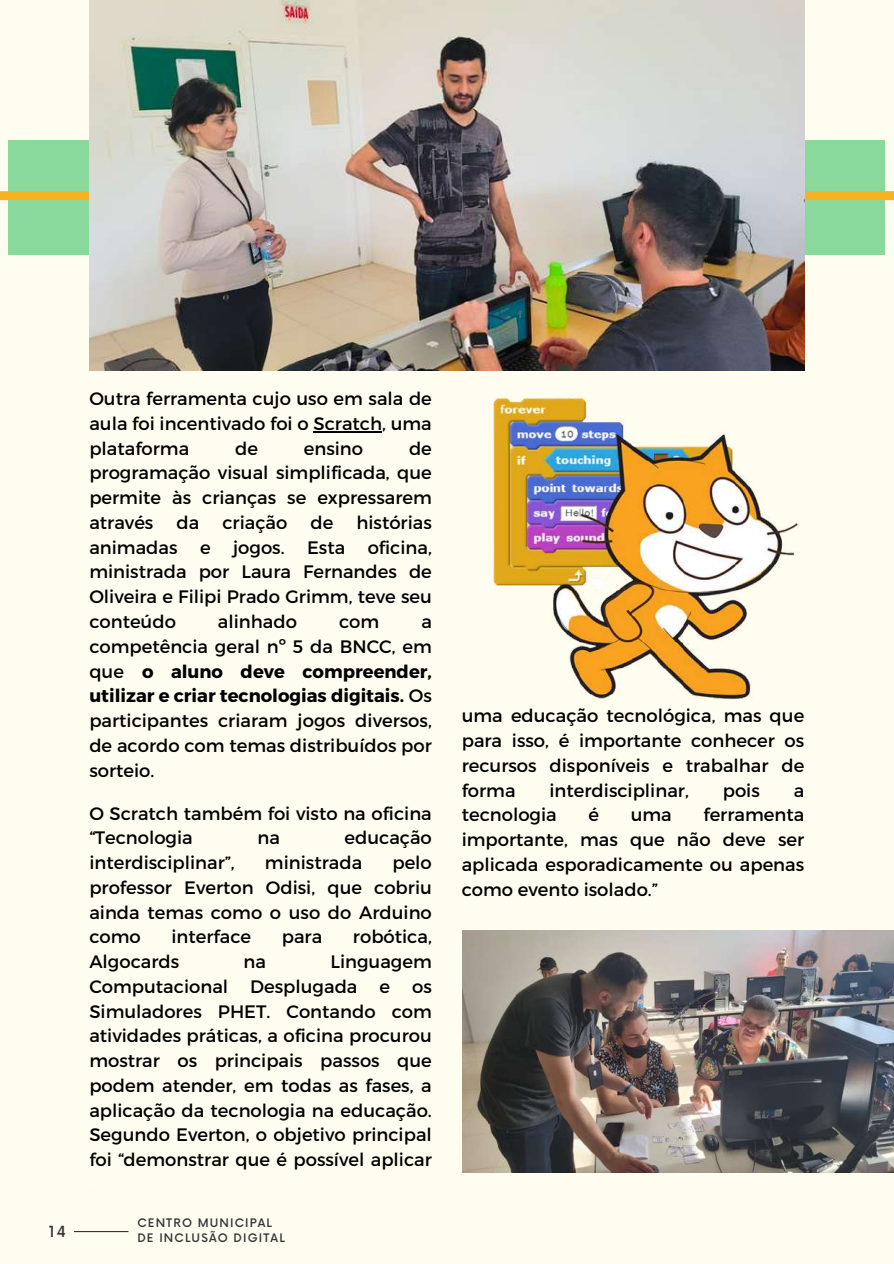
<style>
.page{position:relative;width:894px;height:1264px;background:#fff}
.page>*{position:absolute;margin:0;border:0;box-sizing:border-box;transform-origin:0 0}
.t1{font:18px/24.8px "Montserrat";color:#000;text-align:justify}
.t2{font:500 15px "Now";color:#363535}
.t3{font:500 11.4px/15.3px "Now";letter-spacing:.1em;color:#363535}
.s1{font-weight:700}
</style>
<div class="page">
<div style="left:0;top:0;width:893px;height:1263px;background:#fefdef"></div>
<div style="left:9px;top:141px;width:875px;height:114px;background:#89d99d"></div>
<div style="left:0;top:191px;width:893px;height:9px;background:#f4b324"></div>
<img style="left:89px;top:0;width:715px;height:370px">
<img style="left:493px;top:398px;width:306px;height:302px">
<img style="left:462px;top:930px;width:431px;height:242px">
<hr style="left:313px;top:431px;width:69px;height:1px;background:#000">
<hr style="left:74px;top:1230px;width:54px;height:2px;background:#363535">
<p class="t1" style="left:89px;top:385px;width:344px">Outra ferramenta cujo uso em sala de aula foi incentivado foi o Scratch, uma plataforma</p>
<p class="t1" style="left:235px;top:435px;width:24px">de</p>
<p class="t1" style="left:304px;top:435px;width:61px">ensino</p>
<p class="t1" style="left:89px;top:435px;width:344px;text-indent:319px">de programação visual simplificada, que permite às crianças se expressarem através</p>
<p class="t1" style="left:176px;top:509px;width:24px">da</p>
<p class="t1" style="left:222px;top:509px;width:66px">criação</p>
<p class="t1" style="left:310px;top:509px;width:24px">de</p>
<p class="t1" style="left:89px;top:509px;width:344px;text-indent:267px">histórias animadas e jogos. Esta oficina, ministrada por Laura Fernandes de Oliveira e Filipi Prado Grimm, teve seu conteúdo</p>
<p class="t1" style="left:218px;top:608px;width:81px">alinhado</p>
<p class="t1" style="left:339px;top:608px;width:42px">com</p>
<p class="t1" style="left:89px;top:608px;width:344px;text-indent:332px">a competência geral nº 5 da BNCC, em que <span class="s1">o aluno deve compreender, utilizar e criar tecnologias digitais.</span> Os participantes criaram jogos diversos, de acordo com temas distribuídos por sorteio.</p>
<p class="t1" style="left:89px;top:799px;width:344px">O Scratch também foi visto na oficina “Tecnologia</p>
<p class="t1" style="left:257px;top:824px;width:24px">na</p>
<p class="t1" style="left:344px;top:824px;width:89px">educação</p>
<p class="t1" style="left:89px;top:849px;width:147px">interdisciplinar”,</p>
<p class="t1" style="left:265px;top:849px;width:99px">ministrada</p>
<p class="t1" style="left:89px;top:849px;width:344px;text-indent:303px">pelo professor Everton Odisi, que cobriu ainda temas como o uso do Arduino como</p>
<p class="t1" style="left:171px;top:923px;width:81px">interface</p>
<p class="t1" style="left:282px;top:923px;width:42px">para</p>
<p class="t1" style="left:353px;top:923px;width:80px">robótica,</p>
<p class="t1" style="left:89px;top:948px;width:91px">Algocards</p>
<p class="t1" style="left:243px;top:948px;width:24px">na</p>
<p class="t1" style="left:89px;top:948px;width:344px;text-indent:241px">Linguagem Computacional Desplugada e os Simuladores PHET. Contando com atividades práticas, a oficina procurou mostrar os principais passos que podem atender, em todas as fases, a aplicação da tecnologia na educação.<br>Segundo Everton, o objetivo principal foi “demonstrar que é possível aplicar</p>
<p class="t2" style="left:49px;top:1223px;width:18px">14</p>
<p class="t3" style="left:137px;top:1215px;width:149px">CENTRO MUNICIPAL<br>DE INCLUSÃO DIGITAL</p>
<p class="t1" style="left:461px;top:702px;width:344px">uma educação tecnológica, mas que para isso, é importante conhecer os recursos disponíveis e trabalhar de forma</p>
<p class="t1" style="left:549px;top:777px;width:141px">interdisciplinar,</p>
<p class="t1" style="left:722px;top:777px;width:39px">pois</p>
<p class="t1" style="left:793px;top:777px;width:12px">a</p>
<p class="t1" style="left:461px;top:801px;width:96px">tecnologia</p>
<p class="t1" style="left:588px;top:801px;width:12px">é</p>
<p class="t1" style="left:630px;top:801px;width:43px">uma</p>
<p class="t1" style="left:461px;top:801px;width:344px;text-indent:242px">ferramenta importante, mas que não deve ser aplicada esporadicamente ou apenas como evento isolado.”</p>
</div>
